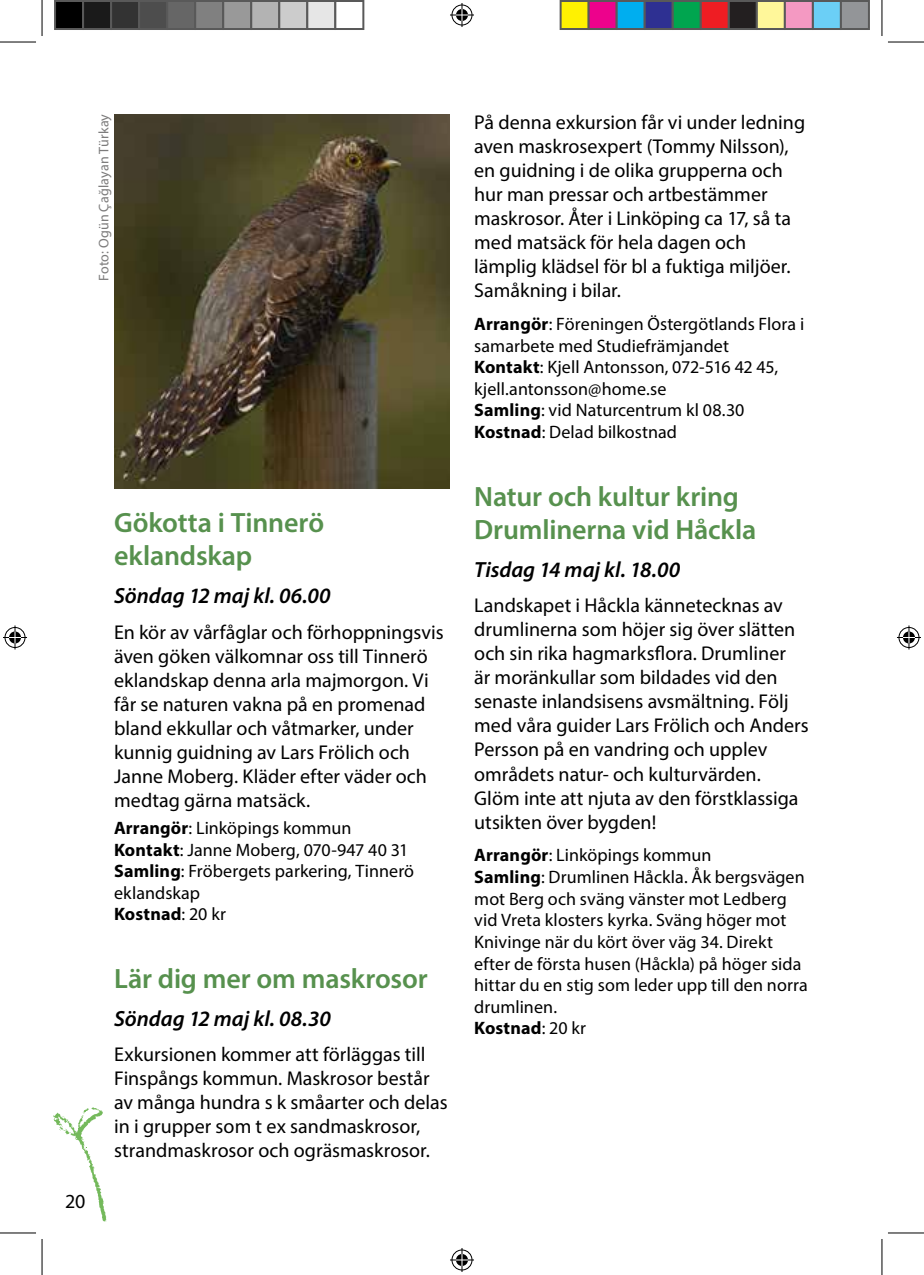
<style>
.page{position:relative;width:924px;height:1275px;background:#fff}
.page>*{position:absolute;margin:0;border:0;box-sizing:border-box;transform-origin:0 0}
.t1{font:600 28px/33.6px "Myriad Pro";letter-spacing:-.005em;color:#57914e}
.t2{font:italic 600 22px "Myriad Pro";color:#000}
.t3{font:20px/24px "Myriad Pro";color:#000}
.t4{font:18px/21.6px "Myriad Pro";letter-spacing:.005em;color:#000}
.t5{font:14px "Myriad Pro";letter-spacing:.01em;color:#7c7b7b}
.s1{font-weight:700}
</style>
<div class="page">
<svg style="left:54px;top:1107px;width:52px;height:114px"></svg>
<img style="left:114px;top:114px;width:336px;height:374px">
<hr style="left:0;top:42px;width:36px;height:1px;background:#000">
<hr style="left:887px;top:42px;width:36px;height:1px;background:#000">
<hr style="left:0;top:1232px;width:36px;height:1px;background:#000">
<hr style="left:887px;top:1232px;width:36px;height:1px;background:#000">
<hr style="left:42px;top:0;width:1px;height:36px;background:#000">
<hr style="left:42px;top:1239px;width:1px;height:36px;background:#000">
<hr style="left:881px;top:0;width:1px;height:36px;background:#000">
<hr style="left:881px;top:1239px;width:1px;height:36px;background:#000">
<svg style="left:450px;top:3px;width:24px;height:24px"></svg>
<svg style="left:450px;top:1248px;width:24px;height:24px"></svg>
<svg style="left:3px;top:625px;width:24px;height:24px"></svg>
<svg style="left:897px;top:625px;width:23px;height:24px"></svg>
<div style="left:55px;top:1px;width:28px;height:28px;background:#000"></div>
<div style="left:54px;top:0;width:30px;height:30px;border:2px solid #595959"></div>
<div style="left:83px;top:1px;width:28px;height:28px;background:#1a1a1a"></div>
<div style="left:82px;top:0;width:30px;height:30px;border:2px solid #595959"></div>
<div style="left:111px;top:1px;width:28px;height:28px;background:#333"></div>
<div style="left:110px;top:0;width:30px;height:30px;border:2px solid #595959"></div>
<div style="left:139px;top:1px;width:28px;height:28px;background:#4d4d4d"></div>
<div style="left:138px;top:0;width:30px;height:30px;border:2px solid #595959"></div>
<div style="left:167px;top:1px;width:28px;height:28px;background:#666"></div>
<div style="left:166px;top:0;width:30px;height:30px;border:2px solid #595959"></div>
<div style="left:195px;top:1px;width:28px;height:28px;background:#808080"></div>
<div style="left:194px;top:0;width:30px;height:30px;border:2px solid #595959"></div>
<div style="left:223px;top:1px;width:28px;height:28px;background:#999"></div>
<div style="left:222px;top:0;width:30px;height:30px;border:2px solid #595959"></div>
<div style="left:251px;top:1px;width:28px;height:28px;background:#b3b3b3"></div>
<div style="left:250px;top:0;width:30px;height:30px;border:2px solid #595959"></div>
<div style="left:279px;top:1px;width:28px;height:28px;background:#ccc"></div>
<div style="left:278px;top:0;width:30px;height:30px;border:2px solid #595959"></div>
<div style="left:307px;top:1px;width:28px;height:28px;background:#e6e6e6"></div>
<div style="left:306px;top:0;width:30px;height:30px;border:2px solid #595959"></div>
<div style="left:334px;top:0;width:30px;height:30px;border:2px solid #595959"></div>
<div style="left:560px;top:1px;width:28px;height:28px;background:#fff101"></div>
<div style="left:559px;top:0;width:30px;height:30px;border:2px solid #595959"></div>
<div style="left:588px;top:1px;width:28px;height:28px;background:#ed028c"></div>
<div style="left:587px;top:0;width:30px;height:30px;border:2px solid #595959"></div>
<div style="left:616px;top:1px;width:28px;height:28px;background:#00aeef"></div>
<div style="left:615px;top:0;width:30px;height:30px;border:2px solid #595959"></div>
<div style="left:644px;top:1px;width:28px;height:28px;background:#2e3092"></div>
<div style="left:643px;top:0;width:30px;height:30px;border:2px solid #595959"></div>
<div style="left:672px;top:1px;width:28px;height:28px;background:#00a54f"></div>
<div style="left:671px;top:0;width:30px;height:30px;border:2px solid #595959"></div>
<div style="left:700px;top:1px;width:28px;height:28px;background:#ee1d23"></div>
<div style="left:699px;top:0;width:30px;height:30px;border:2px solid #595959"></div>
<div style="left:728px;top:1px;width:28px;height:28px;background:#231f20"></div>
<div style="left:727px;top:0;width:30px;height:30px;border:2px solid #595959"></div>
<div style="left:756px;top:1px;width:28px;height:28px;background:#fff79a"></div>
<div style="left:755px;top:0;width:30px;height:30px;border:2px solid #595959"></div>
<div style="left:784px;top:1px;width:28px;height:28px;background:#f499c2"></div>
<div style="left:783px;top:0;width:30px;height:30px;border:2px solid #595959"></div>
<div style="left:812px;top:1px;width:28px;height:28px;background:#6bcff6"></div>
<div style="left:811px;top:0;width:30px;height:30px;border:2px solid #595959"></div>
<div style="left:840px;top:1px;width:28px;height:28px;background:#939598"></div>
<div style="left:839px;top:0;width:30px;height:30px;border:2px solid #595959"></div>
<p class="t5" style="left:95px;top:281px;width:169px;rotate:-90deg">Foto: Ogün Çağlayan Türkay</p>
<p class="t3" style="left:65px;top:1189px;width:22px">20</p>
<h1 class="t1" style="left:114px;top:505px;width:211px">Gökotta i Tinnerö eklandskap</h1>
<p class="t2" style="left:114px;top:582px;width:218px">Söndag 12 maj kl. 06.00</p>
<p class="t3" style="left:114px;top:619px;width:331px">En kör av vårfåglar och förhoppningsvis även göken välkomnar oss till Tinnerö eklandskap denna arla majmorgon. Vi får se naturen vakna på en promenad bland ekkullar och våtmarker, under kunnig guidning av Lars Frölich och Janne Moberg. Kläder efter väder och medtag gärna matsäck.</p>
<p class="t4" style="left:114px;top:816px;width:301px"><span class="s1">Arrangör</span>: Linköpings kommun<br><span class="s1">Kontakt</span>: Janne Moberg, 070-947 40 31<br><span class="s1">Samling</span>: Fröbergets parkering, Tinnerö eklandskap<br><span class="s1">Kostnad</span>: 20 kr</p>
<h1 class="t1" style="left:114px;top:961px;width:315px">Lär dig mer om maskrosor</h1>
<p class="t2" style="left:114px;top:1004px;width:218px">Söndag 12 maj kl. 08.30</p>
<p class="t3" style="left:114px;top:1042px;width:335px">Exkursionen kommer att förläggas till Finspångs kommun. Maskrosor består av många hundra s k småarter och delas in i grupper som t ex sandmaskrosor, strandmaskrosor och ogräsmaskrosor.</p>
<p class="t3" style="left:474px;top:110px;width:332px">På denna exkursion får vi under ledning aven maskrosexpert (Tommy Nilsson), en guidning i de olika grupperna och hur man pressar och artbestämmer maskrosor. Åter i Linköping ca 17, så ta med matsäck för hela dagen och lämplig klädsel för bl a fuktiga miljöer.<br>Samåkning i bilar.</p>
<p class="t4" style="left:474px;top:313px;width:331px"><span class="s1">Arrangör</span>: Föreningen Östergötlands Flora i samarbete med Studiefrämjandet<br><span class="s1">Kontakt</span>: Kjell Antonsson, 072-516 42 45, kjell.antonsson@home.se<br><span class="s1">Samling</span>: vid Naturcentrum kl 08.30<br><span class="s1">Kostnad</span>: Delad bilkostnad</p>
<h1 class="t1" style="left:474px;top:479px;width:283px">Natur och kultur kring<br>Drumlinerna vid Håckla</h1>
<p class="t2" style="left:474px;top:556px;width:207px">Tisdag 14 maj kl. 18.00</p>
<p class="t3" style="left:474px;top:593px;width:336px">Landskapet i Håckla kännetecknas av drumlinerna som höjer sig över slätten och sin rika hagmarksflora. Drumliner<br>är moränkullar som bildades vid den senaste inlandsisens avsmältning. Följ med våra guider Lars Frölich och Anders Persson på en vandring och upplev områdets natur- och kulturvärden.<br>Glöm inte att njuta av den förstklassiga utsikten över bygden!</p>
<p class="t4" style="left:474px;top:844px;width:335px"><span class="s1">Arrangör</span>: Linköpings kommun<br><span class="s1">Samling</span>: Drumlinen Håckla. Åk bergsvägen mot Berg och sväng vänster mot Ledberg vid Vreta klosters kyrka. Sväng höger mot Knivinge när du kört över väg 34. Direkt efter de första husen (Håckla) på höger sida hittar du en stig som leder upp till den norra drumlinen.<br><span class="s1">Kostnad</span>: 20 kr</p>
</div>
